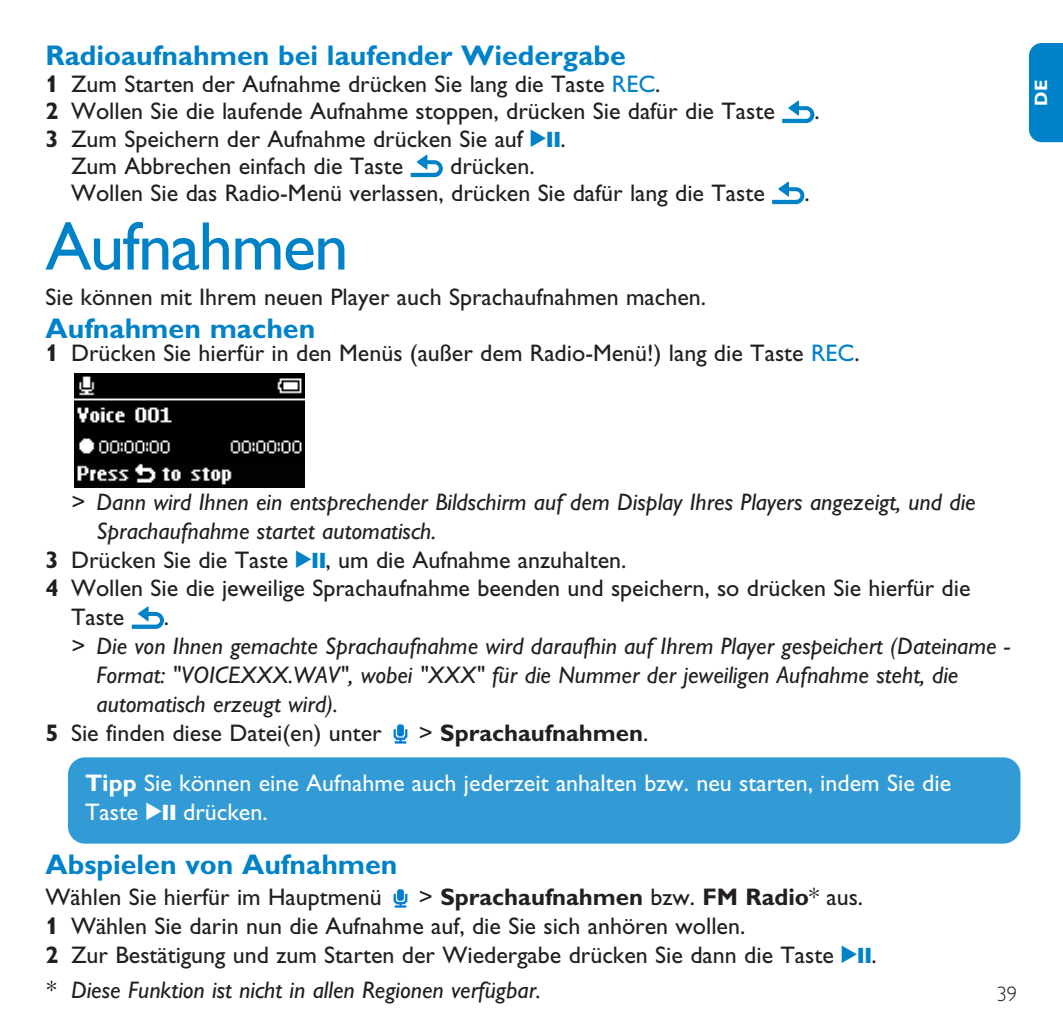
<style>
.page{position:relative;width:1063px;height:1021px;background:#fff}
.page>*{position:absolute;margin:0;border:0;box-sizing:border-box;transform-origin:0 0}
.t1{font:69px "Gill Alt One";letter-spacing:-.025em;color:#0082c8}
.t2{font:700 28.5px "Gill Alt One";color:#0082c8}
.t3{font:24px/27px "Gill Alt One";color:#231f20}
.t4{font:italic 24px "Gill Alt One";color:#231f20}
.t5{font:24px/28.8px "Gill Alt One";color:#fff}
.t6{font:700 24px "Gill Alt One";color:#231f20}
.t7{font:300 21px "Gill Alt One";color:#231f20}
.t8{font:700 18px "Gill Alt One";color:#fff}
.s1{font-weight:700}
.s2{color:#0082c8}
.s3{font-family:"Audio Four 4";color:#0082c8}
.s4{font-weight:400}
.s5{font-family:"Audio Four 4"}
</style>
<div class="page">
<div style="left:1029px;top:43px;width:34px;height:99px;background:#0082c8"></div>
<div style="left:68px;top:757px;width:952px;height:86px;background:#329bd5;border-radius:17px"></div>
<img style="left:393px;top:724px;width:15px;height:20px">
<svg style="left:132px;top:606px;width:32px;height:23px"></svg>
<img style="left:74px;top:373px;width:230px;height:114px">
<svg style="left:772px;top:182px;width:32px;height:22px"></svg>
<svg style="left:411px;top:155px;width:32px;height:22px"></svg>
<svg style="left:782px;top:101px;width:32px;height:22px"></svg>
<img style="left:393px;top:889px;width:15px;height:19px">
<p class="t2" style="left:46px;top:46px;width:582px">Radioaufnahmen bei laufender Wiedergabe</p>
<p class="t3" style="left:46px;top:73px;width:731px"><span class="s1">1</span> Zum Starten der Aufnahme drücken Sie lang die Taste <span class="s2">REC</span>.<br><span class="s1">2</span> Wollen Sie die laufende Aufnahme stoppen, drücken Sie dafür die Taste</p>
<p class="t3" style="left:71px;top:127px;width:496px;text-indent:-26px"><span class="s1">3</span> Zum Speichern der Aufnahme drücken Sie auf <span class="s3">2;</span>.<br>Zum Abbrechen einfach die Taste</p>
<p class="t3" style="left:71px;top:154px;width:695px;text-indent:379px">drücken.<br>Wollen Sie das Radio-Menü verlassen, drücken Sie dafür lang die Taste</p>
<p class="t3" style="left:814px;top:100px;width:7px">.</p>
<p class="t3" style="left:804px;top:181px;width:7px">.</p>
<h1 class="t1" style="left:46px;top:222px;width:305px">Aufnahmen</h1>
<p class="t3" style="left:46px;top:286px;width:662px">Sie können mit Ihrem neuen Player auch Sprachaufnahmen machen.</p>
<p class="t2" style="left:46px;top:318px;width:271px">Aufnahmen machen</p>
<p class="t3" style="left:46px;top:342px;width:816px"><span class="s1">1</span> Drücken Sie hierfür in den Menüs (außer dem Radio-Menü!) lang die Taste <span class="s2">REC</span>.</p>
<p class="t8" style="left:1035px;top:105px;width:27px;rotate:-90deg">DE</p>
<p class="t4" style="left:71px;top:493px;width:906px">&gt; Dann wird Ihnen ein entsprechender Bildschirm auf dem Display Ihres Players angezeigt, und die</p>
<p class="t4" style="left:97px;top:522px;width:341px">Sprachaufnahme startet automatisch.</p>
<p class="t3" style="left:46px;top:548px;width:582px"><span class="s1">3</span> Drücken Sie die Taste <span class="s3">2;</span>, um die Aufnahme anzuhalten.</p>
<p class="t3" style="left:46px;top:577px;width:927px"><span class="s1">4</span> Wollen Sie die jeweilige Sprachaufnahme beenden und speichern, so drücken Sie hierfür die</p>
<p class="t3" style="left:71px;top:606px;width:55px">Taste</p>
<p class="t3" style="left:164px;top:606px;width:7px">.</p>
<p class="t4" style="left:71px;top:637px;width:941px">&gt; Die von Ihnen gemachte Sprachaufnahme wird daraufhin auf Ihrem Player gespeichert (Dateiname -</p>
<p class="t4" style="left:97px;top:666px;width:863px">Format: "VOICEXXX.WAV", wobei "XXX" für die Nummer der jeweiligen Aufnahme steht, die</p>
<p class="t4" style="left:97px;top:695px;width:243px">automatisch erzeugt wird).</p>
<p class="t3" style="left:46px;top:721px;width:338px"><span class="s1">5</span> Sie finden diese Datei(en) unter</p>
<p class="t6" style="left:419px;top:724px;width:231px"><span class="s4">&gt;</span> Sprachaufnahmen<span class="s4">.</span></p>
<p class="t5" style="left:85px;top:771px;width:868px"><span class="s1">Tipp</span> Sie können eine Aufnahme auch jederzeit anhalten bzw. neu starten, indem Sie die<br>Taste <span class="s5">2;</span> drücken.</p>
<p class="t2" style="left:46px;top:854px;width:354px">Abspielen von Aufnahmen</p>
<p class="t3" style="left:46px;top:886px;width:338px">Wählen Sie hierfür im Hauptmenü</p>
<p class="t3" style="left:46px;top:885px;width:833px;line-height:28.8px;text-indent:373px">&gt; <span class="s1">Sprachaufnahmen</span> bzw. <span class="s1">FM Radio</span>* aus.<br><span class="s1">1</span> Wählen Sie darin nun die Aufnahme auf, die Sie sich anhören wollen.<br><span class="s1">2</span> Zur Bestätigung und zum Starten der Wiedergabe drücken Sie dann die Taste <span class="s3">2;</span>.</p>
<p class="t4" style="left:46px;top:981px;width:497px">* Diese Funktion ist nicht in allen Regionen verfügbar.</p>
<p class="t7" style="left:996px;top:986px;width:22px">39</p>
</div>
